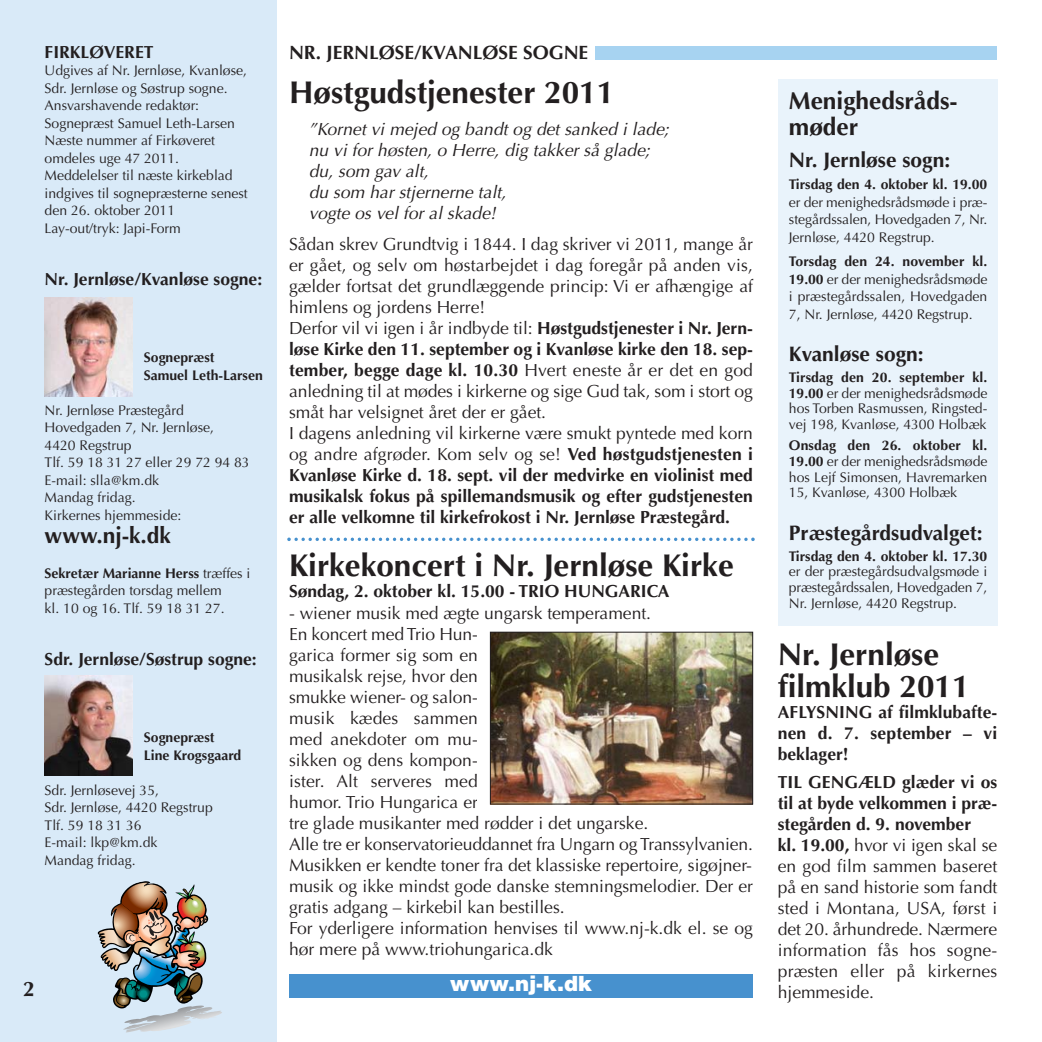
<style>
.page{position:relative;width:1042px;height:1042px;background:#fff}
.page>*{position:absolute;margin:0;border:0;box-sizing:border-box;transform-origin:0 0}
.t1{font:700 31.5px/31.5px "Optima";color:#231f20}
.t2{font:700 24.5px/26.2px "Optima";color:#231f20}
.t3{font:700 22.75px "Optima";color:#231f20}
.t4{font:700 21px "Optima";color:#231f20}
.t5{font:900 21px "Helvetica";color:#fff}
.t6{font:700 19.25px "Optima";color:#231f20}
.t7{font:17.5px/21px "Optima";color:#231f20}
.t8{font:700 17.5px/21px "Optima";color:#231f20;text-align:justify}
.t9{font:italic 17.5px/21px "Optima";color:#231f20}
.t10{font:14px/17.5px "Optima";color:#231f20;text-align:justify}
.t11{font:700 14px/17.5px "Optima";color:#231f20}
.s1{font-weight:700}
</style>
<div class="page">
<div style="left:778px;top:79px;width:219px;height:547px;background:#e9f3fb"></div>
<div style="left:0;top:0;width:277px;height:1042px;background:#d9eaf8"></div>
<img style="left:45px;top:297px;width:88px;height:99px">
<img style="left:45px;top:676px;width:88px;height:99px">
<div style="left:595px;top:46px;width:402px;height:14px;background:#a7d3f1"></div>
<svg style="left:287px;top:537px;width:468px;height:4px"></svg>
<div style="left:289px;top:974px;width:464px;height:23px;background:#4791ce"></div>
<img style="left:98px;top:881px;width:123px;height:151px">
<img style="left:492px;top:634px;width:259px;height:168px">
<div style="left:490px;top:632px;width:263px;height:172px;border:1px solid #231f20"></div>
<p class="t8" style="left:45px;top:43px;width:110px">FIRKLØVERET</p>
<p class="t10" style="left:45px;top:63px;width:205px;text-align:left">Udgives af Nr. Jernløse, Kvanløse,<br>Sdr. Jernløse og Søstrup sogne.<br>Ansvarshavende redaktør:<br>Sognepræst Samuel Leth-Larsen<br>Næste nummer af Firkøveret omdeles uge 47 2011.<br>Meddelelser til næste kirkeblad indgives til sognepræsterne senest den 26. oktober 2011<br>Lay-out/tryk: Japi-Form</p>
<p class="t8" style="left:45px;top:271px;width:219px">Nr. Jernløse/Kvanløse sogne:</p>
<p class="t11" style="left:144px;top:350px;width:120px">Sognepræst<br>Samuel Leth-Larsen</p>
<p class="t10" style="left:45px;top:403px;width:207px;text-align:left">Nr. Jernløse Præstegård<br>Hovedgaden 7, Nr. Jernløse,<br>4420 Regstrup<br>Tlf. 59 18 31 27 eller 29 72 94 83<br>E-mail: slla@km.dk<br>Mandag fridag.<br>Kirkernes hjemmeside:</p>
<h3 class="t3" style="left:45px;top:525px;width:128px">www.nj-k.dk</h3>
<p class="t10" style="left:45px;top:565px;width:207px;text-align:left"><span class="s1">Sekretær Marianne Herss</span> træffes i præstegården torsdag mellem<br>kl. 10 og 16. Tlf. 59 18 31 27.</p>
<p class="t8" style="left:45px;top:650px;width:214px">Sdr. Jernløse/Søstrup sogne:</p>
<p class="t11" style="left:144px;top:730px;width:99px">Sognepræst<br>Line Krogsgaard</p>
<p class="t10" style="left:45px;top:782px;width:170px;text-align:left">Sdr. Jernløsevej 35,<br>Sdr. Jernløse, 4420 Regstrup<br>Tlf. 59 18 31 36<br>E-mail: lkp@km.dk<br>Mandag fridag.</p>
<p class="t6" style="left:289px;top:45px;width:301px">NR. JERNLØSE/KVANLØSE SOGNE</p>
<h1 class="t1" style="left:289px;top:80px;width:327px">Høstgudstjenester 2011</h1>
<p class="t9" style="left:309px;top:120px;width:365px">”Kornet vi mejed og bandt og det sanked i lade; nu vi for høsten, o Herre, dig takker så glade; du, som gav alt,<br>du som har stjernerne talt,<br>vogte os vel for al skade!</p>
<p class="t7" style="left:289px;top:235px;width:465px">Sådan skrev Grundtvig i 1844. I dag skriver vi 2011, mange år er gået, og selv om høstarbejdet i dag foregår på anden vis, gælder fortsat det grundlæggende princip: Vi er afhængige af himlens og jordens Herre!<br>Derfor vil vi igen i år indbyde til: <span class="s1">Høstgudstjenester i Nr. Jern&shy;løse Kirke den 11. september og i Kvanløse kirke den 18. sep&shy;tember, begge dage kl. 10.30</span> Hvert eneste år er det en god anledning til at mødes i kirkerne og sige Gud tak, som i stort og småt har velsignet året der er gået.<br>I dagens anledning vil kirkerne være smukt pyntede med korn og andre afgrøder. Kom selv og se! <span class="s1">Ved høstgudstjenesten i Kvanløse Kirke d. 18. sept. vil der medvirke en violinist med musikalsk fokus på spillemandsmusik og efter gudstje nesten er alle velkomne til kirkefrokost i Nr. Jernløse Præstegård.</span></p>
<h1 class="t1" style="left:289px;top:553px;width:446px">Kirkekoncert i Nr. Jernløse Kirke</h1>
<p class="t8" style="left:289px;top:583px;width:382px">Søndag, 2. oktober kl. 15.00 - TRIO HUNGARICA</p>
<p class="t7" style="left:289px;top:604px;width:465px">- wiener musik med ægte ungarsk temperament.<br>En koncert med Trio Hun-<br>garica former sig som en<br>musikalsk rejse, hvor den<br>smukke wiener- og salon-<br>musik kædes sammen<br>med anekdoter om mu -<br>sikken og dens kompon-<br>ister. Alt serveres med<br>humor. Trio Hungarica er<br>tre glade musikanter med rødder i det ungarske.<br>Alle tre er konservatorieuddannet fra Ungarn og Transsylvanien.<br>Musikken er kendte toner fra det klassiske repertoire, sigøjner&shy;musik og ikke mindst gode danske stemningsmelodier. Der er gratis adgang – kirkebil kan bestilles.<br>For yderligere information henvises til www.nj-k.dk el. se og hør mere på www.triohungarica.dk</p>
<p class="t4" style="left:23px;top:980px;width:13px">2</p>
<p class="t5" style="left:450px;top:976px;width:144px">www.nj-k.dk</p>
<h2 class="t2" style="left:789px;top:90px;width:170px">Menighedsråds&shy;møder</h2>
<p class="t4" style="left:789px;top:151px;width:163px">Nr. Jernløse sogn:</p>
<p class="t11" style="left:789px;top:177px;width:200px">Tirsdag den 4. oktober kl. 19.00</p>
<p class="t10" style="left:789px;top:195px;width:200px">er der menighedsrådsmøde i præ - stegårdssalen, Hovedgaden 7, Nr.<br>Jernløse, 4420 Regstrup.</p>
<p class="t10" style="left:789px;top:254px;width:200px"><span class="s1">Torsdag den 24. november kl.<br>19.00</span> er der menighedsrådsmøde i præstegårdssalen, Hovedgaden 7, Nr. Jernløse, 4420 Regstrup.</p>
<p class="t4" style="left:789px;top:345px;width:136px">Kvanløse sogn:</p>
<p class="t10" style="left:789px;top:371px;width:200px;line-height:15.8px"><span class="s1">Tirsdag den 20. september kl.<br>19.00</span> er der menighedsrådsmøde hos Torben Rasmussen, Ringsted&shy;vej 198, Kvanløse, 4300 Holbæk</p>
<p class="t10" style="left:789px;top:439px;width:200px;line-height:15.8px"><span class="s1">Onsdag den 26. oktober kl.<br>19.00</span> er der menighedsrådsmøde hos Lejf Simonsen, Havremarken 15, Kvanløse, 4300 Holbæk</p>
<p class="t4" style="left:789px;top:524px;width:195px">Præstegårdsudvalget:</p>
<p class="t11" style="left:789px;top:548px;width:200px">Tirsdag den 4. oktober kl. 17.30</p>
<p class="t10" style="left:789px;top:565px;width:200px;line-height:15.8px">er der præstegårdsudvalgsmøde i præstegårdssalen, Hovedgaden 7, Nr. Jernløse, 4420 Regstrup.</p>
<h1 class="t1" style="left:778px;top:642px;width:193px">Nr. Jernløse filmklub 2011</h1>
<p class="t8" style="left:778px;top:703px;width:221px">AFLYSNING af filmklubafte&shy;nen d. 7. september – vi beklager!</p>
<p class="t7" style="left:778px;top:773px;width:221px"><span class="s1">TIL GENGÆLD glæder vi os til at byde velkommen i præ - stegården d. 9. november<br>kl. 19.00,</span> hvor vi igen skal se en god film sammen baseret på en sand historie som fandt sted i Montana, USA, først i det 20. århundrede. Nærmere information fås hos sog ne - præsten eller på kirkernes hjemmeside.</p>
</div>
